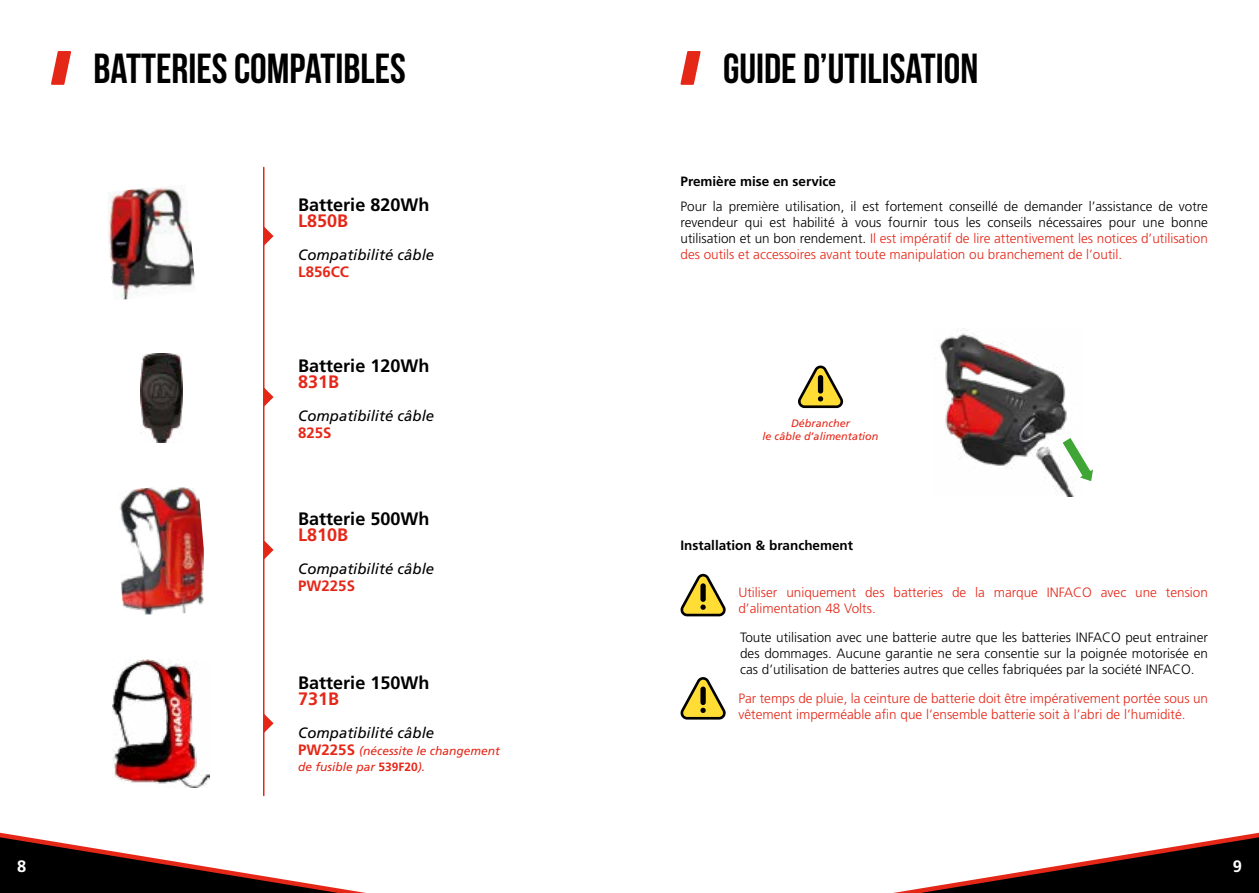
<style>
.page{position:relative;width:1259px;height:893px;background:#fff}
.page>*{position:absolute;margin:0;border:0;box-sizing:border-box;transform-origin:0 0}
.t1{font:700 42px "Bebas Neue";color:#000}
.t2{font:700 18px "Frutiger Pro";color:#000}
.t3{font:700 18px "Frutiger Pro";color:#e52718}
.t4{font:700 16.5px "Frutiger Pro";color:#fff}
.t5{font:italic 15px "Frutiger Pro";color:#000}
.t6{font:700 15px "Frutiger Pro";color:#e52718}
.t7{font:300 13.5px/16.2px "Frutiger Pro";color:#000;text-align:justify}
.t8{font:300 13.5px/16.2px "Frutiger Pro";color:#e52718}
.t9{font:700 13.5px "Frutiger Pro";color:#000}
.t10{font:italic 12px/16.5px "Frutiger Pro";color:#e52718}
.t11{font:italic 10.8px/12.8px "Frutiger Pro";color:#e52718;text-align:center}
.s1{font-weight:700;font-style:normal;font-size:15px}
.s2{font-weight:700;font-style:normal}
.s3{color:#e52718}
</style>
<div class="page">
<svg style="left:893px;top:832px;width:366px;height:61px"></svg>
<svg style="left:0;top:832px;width:366px;height:61px"></svg>
<hr style="left:263px;top:167px;width:1px;height:628px;background:#e52718">
<img style="left:140px;top:354px;width:42px;height:88px">
<svg style="left:264px;top:387px;width:9px;height:20px"></svg>
<img style="left:119px;top:487px;width:85px;height:128px">
<svg style="left:264px;top:540px;width:9px;height:20px"></svg>
<img style="left:112px;top:659px;width:98px;height:128px">
<svg style="left:264px;top:713px;width:9px;height:20px"></svg>
<svg style="left:264px;top:226px;width:9px;height:20px"></svg>
<img style="left:108px;top:187px;width:87px;height:113px">
<svg style="left:51px;top:51px;width:20px;height:34px"></svg>
<svg style="left:680px;top:51px;width:20px;height:34px"></svg>
<img style="left:939px;top:328px;width:135px;height:169px">
<svg style="left:1060px;top:436px;width:33px;height:47px"></svg>
<svg style="left:798px;top:366px;width:45px;height:42px"></svg>
<div style="left:818px;top:375px;width:5px;height:19px;background:#000;border-radius:3px"></div>
<svg style="left:680px;top:574px;width:46px;height:42px"></svg>
<div style="left:700px;top:583px;width:6px;height:19px;background:#000;border-radius:3px"></div>
<svg style="left:680px;top:677px;width:46px;height:43px"></svg>
<div style="left:700px;top:687px;width:6px;height:18px;background:#000;border-radius:3px"></div>
<h1 class="t1" style="left:94px;top:45px;width:314px">BATTERIES COMPATIBLES</h1>
<h2 class="t2" style="left:298px;top:194px;width:133px">Batterie 820Wh</h2>
<h2 class="t3" style="left:298px;top:211px;width:52px">L850B</h2>
<p class="t5" style="left:298px;top:246px;width:137px">Compatibilité câble</p>
<p class="t6" style="left:298px;top:263px;width:52px">L856CC</p>
<h2 class="t2" style="left:298px;top:355px;width:133px">Batterie 120Wh</h2>
<h2 class="t3" style="left:298px;top:372px;width:43px">831B</h2>
<p class="t5" style="left:298px;top:407px;width:137px">Compatibilité câble</p>
<p class="t6" style="left:298px;top:424px;width:35px">825S</p>
<h2 class="t2" style="left:298px;top:508px;width:133px">Batterie 500Wh</h2>
<h2 class="t3" style="left:298px;top:524px;width:52px">L810B</h2>
<p class="t5" style="left:298px;top:560px;width:137px">Compatibilité câble</p>
<p class="t6" style="left:298px;top:577px;width:58px">PW225S</p>
<h2 class="t2" style="left:298px;top:672px;width:133px">Batterie 150Wh</h2>
<h2 class="t3" style="left:298px;top:688px;width:43px">731B</h2>
<p class="t5" style="left:298px;top:724px;width:137px">Compatibilité câble</p>
<p class="t10" style="left:298px;top:742px;width:203px"><span class="s1">PW225S</span> (nécessite le changement de fusible par <span class="s2">539F20</span>).</p>
<h1 class="t1" style="left:723px;top:45px;width:257px">GUIDE D’UTILISATION</h1>
<p class="t9" style="left:680px;top:173px;width:157px">Première mise en service</p>
<p class="t7" style="left:680px;top:198px;width:529px">Pour la première utilisation, il est fortement conseillé de demander l’assistance de votre revendeur qui est habilité à vous fournir tous les conseils nécessaires pour une bonne utilisation et un bon rendement. <span class="s3">Il est impératif de lire attentivement les notices d’utilisation des outils et accessoires avant toute manipulation ou branchement de l’outil.</span></p>
<p class="t11" style="left:762px;top:417px;width:117px">Débrancher<br>le câble d’alimentation</p>
<p class="t9" style="left:680px;top:537px;width:174px">Installation &amp; branchement</p>
<p class="t8" style="left:738px;top:584px;width:471px">Utiliser uniquement des batteries de la marque INFACO avec une tension d’alimentation 48 Volts.</p>
<p class="t7" style="left:740px;top:629px;width:469px">Toute utilisation avec une batterie autre que les batteries INFACO peut entrainer des dommages. Aucune garantie ne sera consentie sur la poignée motorisée en cas d’utilisation de batteries autres que celles fabriquées par la société INFACO.</p>
<p class="t8" style="left:738px;top:690px;width:471px">Par temps de pluie, la ceinture de batterie doit être impérativement portée sous un vêtement imperméable afin que l’ensemble batterie soit à l’abri de l’humidité.</p>
<p class="t4" style="left:17px;top:856px;width:11px">8</p>
<p class="t4" style="left:1232px;top:856px;width:11px">9</p>
</div>
